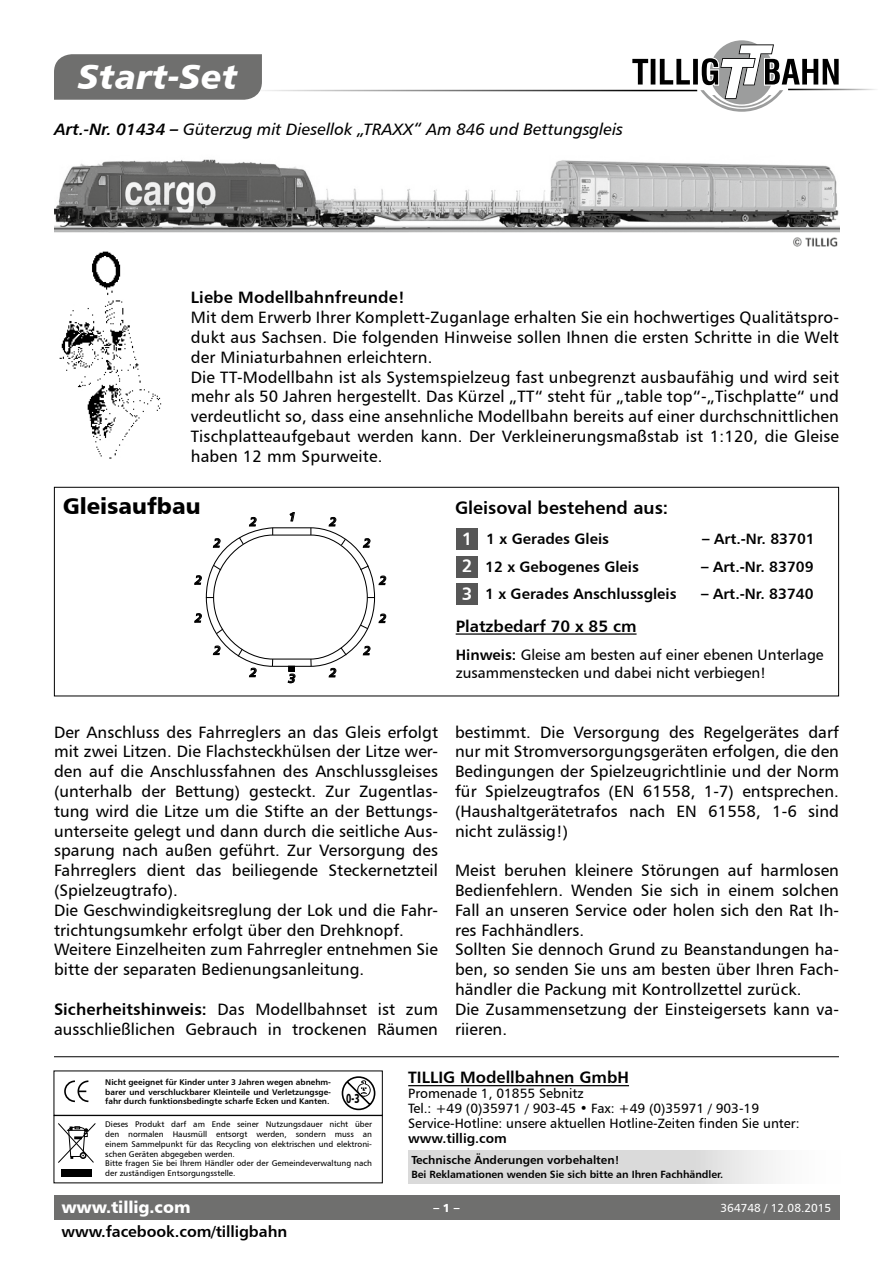
<style>
.page{position:relative;width:893px;height:1263px;background:#fff}
.page>*{position:absolute;margin:0;border:0;box-sizing:border-box;transform-origin:0 0}
.t1{font:34.5px "Humanist 777 BT Black Italic B";letter-spacing:.01em;color:#fff}
.t2{font:22.5px "Humanist 777 BT Black B";color:#000}
.t3{font:18px "Humanist 777 BT Bold B";color:#000}
.t4{font:16.5px/19.8px "Humanist 777 BT Roman B";letter-spacing:.005em;color:#000}
.t5{font:16.5px "Humanist 777 BT Bold B";color:#000}
.t6{font:16.5px "Humanist 777 BT Italic B";color:#000}
.t7{font:16.5px "Humanist 777 BT Black B";letter-spacing:-.005em;color:#fff}
.t8{font:15.75px "Humanist 777 BT Bold B";letter-spacing:-.005em;color:#000}
.t9{font:15px "Humanist 777 BT Bold B";color:#000}
.t10{font:15px/18px "Humanist 777 BT Roman B";color:#000}
.t11{font:13.5px/15px "Humanist 777 BT Roman B";color:#000}
.t12{font:13.5px "Humanist 777 BT Bold B";color:#000}
.t13{font:13.05px "Humanist 777 BT Black B";color:#000;scale:.66 1}
.t14{font:12.15px "Humanist 777 BT Bold Italic B";color:#000}
.t15{font:11.7px "Humanist 777 BT Bold B";color:#000}
.t16{font:11.7px "Humanist 777 BT Roman B";color:#fff}
.t17{font:11.7px "Humanist 777 BT Black B";color:#fff}
.t18{font:10.5px "Humanist 777 BT Bold B";letter-spacing:-.005em;color:#000}
.t19{font:9.75px "Humanist 777 BT Black B";color:#000}
.t20{font:8.25px/9.9px "Humanist 777 BT Roman B";color:#000}
.t21{font:8.25px/9.9px "Humanist 777 BT Bold B";color:#000;text-align:justify}
.s1{font-family:"Humanist 777 BT Bold Italic B"}
.s2{font-family:"Humanist 777 BT Black Italic B"}
.s3{font-family:"Humanist 777 BT Bold B"}
.s4{font-size:18px;color:#fff}
.s5{font-family:"Humanist 777 BT Black B"}
</style>
<div class="page">
<div style="left:54px;top:1195px;width:785px;height:25px;background:#6f6f6e"></div>
<hr style="left:247px;top:90px;width:450px;height:1px;background:#000">
<div style="left:54px;top:54px;width:208px;height:46px;background:#6f6f6e"></div>
<hr style="left:788px;top:89px;width:90px;height:1px;background:#000">
<svg style="left:631px;top:40px;width:208px;height:71px"></svg>
<div style="left:54px;top:487px;width:785px;height:209px;border:1px solid #000"></div>
<img style="left:59px;top:252px;width:103px;height:207px">
<svg style="left:194px;top:512px;width:192px;height:171px"></svg>
<hr style="left:54px;top:1056px;width:785px;height:1px;background:#000">
<div style="left:457px;top:528px;width:21px;height:22px;background:#565656"></div>
<div style="left:457px;top:556px;width:21px;height:21px;background:#565656"></div>
<div style="left:457px;top:584px;width:21px;height:21px;background:#565656"></div>
<hr style="left:456px;top:633px;width:181px;height:2px;background:#000">
<svg style="left:64px;top:1080px;width:25px;height:23px"></svg>
<svg style="left:58px;top:1123px;width:38px;height:40px"></svg>
<div style="left:62px;top:1169px;width:30px;height:8px;background:#000"></div>
<div style="left:54px;top:1070px;width:329px;height:46px;border:1px solid #000"></div>
<svg style="left:342px;top:1076px;width:33px;height:34px"></svg>
<div style="left:408px;top:1150px;width:434px;height:33px;background:linear-gradient(to right,#d0d0d0,#f3f3f3)"></div>
<hr style="left:408px;top:1085px;width:221px;height:1px;background:#000">
<img style="left:54px;top:159px;width:785px;height:93px">
<h1 class="t1" style="left:78px;top:54px;width:161px">Start-Set</h1>
<p class="t6" style="left:54px;top:119px;width:571px"><span class="s1">Art.-Nr. 01434</span> <span class="s2">–</span> Güterzug mit Diesellok „TRAXX“ Am 846 und Bettungsgleis</p>
<p class="t5" style="left:191px;top:287px;width:216px">Liebe Modellbahnfreunde!</p>
<p class="t4" style="left:191px;top:307px;width:650px">Mit dem Erwerb Ihrer Komplett-Zuganlage erhalten Sie ein hochwertiges Qualitätspro&shy;dukt aus Sachsen. Die folgenden Hinweise sollen Ihnen die ersten Schritte in die Welt der Miniaturbahnen erleichtern.<br>Die TT-Modellbahn ist als Systemspielzeug fast unbegrenzt ausbaufähig und wird seit mehr als 50 Jahren hergestellt. Das Kürzel „TT“ steht für „table top“-„Tischplatte“ und verdeutlicht so, dass eine ansehnliche Modellbahn bereits auf einer durchschnittlichen Tischplatteaufgebaut werden kann. Der Verkleinerungsmaßstab ist 1:120, die Gleise haben 12 mm Spurweite.</p>
<h2 class="t2" style="left:63px;top:491px;width:140px">Gleisaufbau</h2>
<p class="t3" style="left:455px;top:497px;width:215px">Gleisoval bestehend aus:</p>
<p class="t14" style="left:289px;top:509px;width:9px">1</p>
<p class="t14" style="left:250px;top:514px;width:9px">2</p>
<p class="t14" style="left:329px;top:514px;width:9px">2</p>
<p class="t14" style="left:195px;top:572px;width:9px">2</p>
<p class="t14" style="left:195px;top:610px;width:9px">2</p>
<p class="t14" style="left:213px;top:535px;width:9px">2</p>
<p class="t14" style="left:213px;top:643px;width:9px">2</p>
<p class="t14" style="left:250px;top:665px;width:9px">2</p>
<p class="t14" style="left:288px;top:671px;width:9px">3</p>
<p class="t14" style="left:329px;top:665px;width:9px">2</p>
<p class="t14" style="left:363px;top:535px;width:9px">2</p>
<p class="t14" style="left:379px;top:573px;width:9px">2</p>
<p class="t14" style="left:379px;top:611px;width:9px">2</p>
<p class="t14" style="left:363px;top:643px;width:9px">2</p>
<p class="t4" style="left:54px;top:722px;width:386px">Der Anschluss des Fahrreglers an das Gleis erfolgt mit zwei Litzen. Die Flachsteckhülsen der Litze wer&shy;den auf die Anschlussfahnen des Anschlussgleises (unterhalb der Bettung) gesteckt. Zur Zugentlas&shy;tung wird die Litze um die Stifte an der Bettungs&shy;unterseite gelegt und dann durch die seitliche Aus&shy;sparung nach außen geführt. Zur Versorgung des Fahrreglers dient das beiliegende Steckernetzteil (Spielzeugtrafo).<br>Die Geschwindigkeitsreglung der Lok und die Fahr&shy;trichtungsumkehr erfolgt über den Drehknopf.<br>Weitere Einzelheiten zum Fahrregler entnehmen Sie bitte der separaten Bedienungsanleitung.</p>
<p class="t4" style="left:54px;top:999px;width:385px"><span class="s3">Sicherheitshinweis:</span> Das Modellbahnset ist zum ausschließlichen Gebrauch in trockenen Räumen</p>
<p class="t9" style="left:462px;top:529px;width:149px"><span class="s4">1</span> 1 x Gerades Gleis</p>
<p class="t9" style="left:702px;top:529px;width:114px"><span class="s5">–</span> Art.-Nr. 83701</p>
<p class="t9" style="left:462px;top:557px;width:179px"><span class="s4">2</span> 12 x Gebogenes Gleis</p>
<p class="t9" style="left:701px;top:557px;width:114px"><span class="s5">–</span> Art.-Nr. 83709</p>
<p class="t9" style="left:462px;top:585px;width:216px"><span class="s4">3</span> 1 x Gerades Anschlussgleis</p>
<p class="t9" style="left:701px;top:585px;width:114px"><span class="s5">–</span> Art.-Nr. 83740</p>
<p class="t5" style="left:456px;top:616px;width:182px">Platzbedarf 70 x 85 cm</p>
<p class="t10" style="left:456px;top:646px;width:369px"><span class="s3">Hinweis:</span> Gleise am besten auf einer ebenen Unterlage zusammenstecken und dabei nicht verbiegen!</p>
<p class="t4" style="left:455px;top:722px;width:385px;text-align:justify">bestimmt. Die Versorgung des Regelgerätes darf nur mit Stromversorgungsgeräten erfolgen, die den Bedingungen der Spielzeugrichtlinie und der Norm für Spielzeugtrafos (EN 61558, 1-7) entsprechen. (Haushaltgerätetrafos nach EN 61558, 1-6 sind nicht zulässig!)</p>
<p class="t4" style="left:455px;top:860px;width:385px">Meist beruhen kleinere Störungen auf harmlosen Bedienfehlern. Wenden Sie sich in einem solchen Fall an unseren Service oder holen sich den Rat Ih&shy;res Fachhändlers.<br>Sollten Sie dennoch Grund zu Beanstandungen ha&shy;ben, so senden Sie uns am besten über Ihren Fach&shy;händler die Packung mit Kontrollzettel zurück.<br>Die Zusammensetzung der Einsteigersets kann va&shy;riieren.</p>
<p class="t21" style="left:105px;top:1076px;width:227px">Nicht geeignet für Kinder unter 3 Jahren wegen abnehm&shy;barer und verschluckbarer Kleinteile und Verletzungsge&shy;fahr durch funktionsbedingte scharfe Ecken und Kanten.</p>
<p class="t19" style="left:264px;top:1091px;width:22px">0-30-3</p>
<p class="t13" style="left:346px;top:1090px;width:22px">0-3</p>
<p class="t20" style="left:105px;top:1119px;width:268px">Dieses Produkt darf am Ende seiner Nutzungsdauer nicht über den normalen Hausmüll entsorgt werden, sondern muss an einem Sammelpunkt für das Recycling von elektrischen und elektroni&shy;schen Geräten abgegeben werden.<br>Bitte fragen Sie bei Ihrem Händler oder der Gemeindeverwaltung nach der zuständigen Entsorgungsstelle.</p>
<p class="t7" style="left:61px;top:1196px;width:131px">www.tillig.com</p>
<p class="t8" style="left:62px;top:1221px;width:227px">www.facebook.com/tilligbahn</p>
<p class="t5" style="left:408px;top:1066px;width:222px">TILLIG Modellbahnen GmbH</p>
<p class="t11" style="left:408px;top:1085px;width:393px">Promenade 1, 01855 Sebnitz<br>Tel.: +49 (0)35971 / 903-45 <span class="s3">•</span> Fax: +49 (0)35971 / 903-19<br>Service-Hotline: unsere aktuellen Hotline-Zeiten finden Sie unter:</p>
<p class="t12" style="left:408px;top:1129px;width:100px">www.tillig.com</p>
<p class="t15" style="left:411px;top:1153px;width:210px">Technische Änderungen vorbehalten!</p>
<p class="t18" style="left:411px;top:1167px;width:313px">Bei Reklamationen wenden Sie sich bitte an Ihren Fachhändler.</p>
<p class="t17" style="left:433px;top:1200px;width:28px">– 1 –</p>
<p class="t16" style="left:721px;top:1200px;width:112px">364748 / 12.08.2015</p>
</div>
